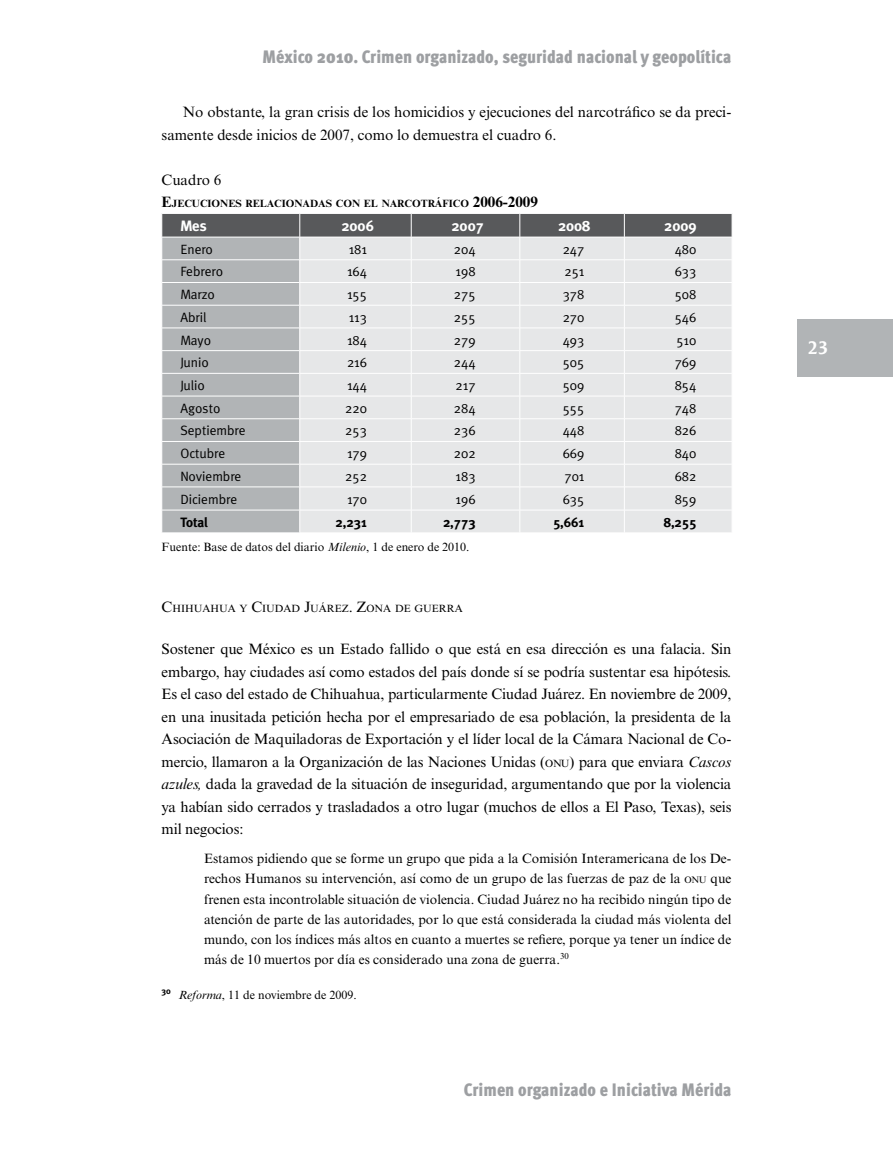
<style>
.page{position:relative;width:893px;height:1149px;background:#fff}
.page>*{position:absolute;margin:0;border:0;box-sizing:border-box;transform-origin:0 0}
.t1{font:900 18px "Meta Cond";color:#9d9fa2}
.t2{font:700 18px "Angie";color:#fff}
.t3{font:15px/22.5px "Times New Roman MT Std";color:#000}
.t4{font:700 15px "Meta";color:#fff}
.t5{font:13.5px/20.2px "Times New Roman MT Std";color:#000;text-align:justify}
.t6{font:13.5px "Meta";color:#000}
.t7{font:700 13.5px "Meta";color:#000}
.t8{font:12px "Times New Roman MT Std";color:#000}
.t9{font:700 10.5px "Times New Roman MT Std";color:#000}
.t10{font:10.5px "Times New Roman MT Std";color:#000}
.s1{font-size:15px}
.s2{font-style:italic}
.s3{font-size:10.5px}
.s4{font-style:inherit}
.s5{font-size:9.45px}
</style>
<div class="page">
<div style="left:797px;top:320px;width:96px;height:57px;background:#b1b4b6"></div>
<svg style="left:162px;top:213px;width:570px;height:319px;background:#d1d2d3"></svg>
<p class="t1" style="left:263px;top:46px;width:470px">México 2010. Crimen organizado, seguridad nacional y geopolítica</p>
<p class="t3" style="left:162px;top:101px;width:571px;text-indent:21px">No obstante, la gran crisis de los homicidios y ejecuciones del narcotráfico se da preci&shy;samente desde inicios de 2007, como lo demuestra el cuadro 6.</p>
<p class="t3" style="left:162px;top:168px;width:61px">Cuadro 6</p>
<p class="t9" style="left:162px;top:197px;width:378px"><span class="s1">E</span>JECUCIONES RELACIONADAS CON EL NARCOTRÁFICO <span class="s1">2006-2009</span></p>
<p class="t4" style="left:181px;top:217px;width:28px">Mes</p>
<p class="t4" style="left:342px;top:217px;width:34px">2006</p>
<p class="t4" style="left:452px;top:217px;width:34px">2007</p>
<p class="t4" style="left:558px;top:217px;width:34px">2008</p>
<p class="t4" style="left:664px;top:217px;width:34px">2009</p>
<p class="t6" style="left:181px;top:241px;width:34px">Enero</p>
<p class="t6" style="left:349px;top:241px;width:20px">181</p>
<p class="t6" style="left:454px;top:241px;width:23px">204</p>
<p class="t6" style="left:563px;top:241px;width:23px">247</p>
<p class="t6" style="left:675px;top:241px;width:23px">480</p>
<p class="t6" style="left:181px;top:264px;width:44px">Febrero</p>
<p class="t6" style="left:347px;top:264px;width:21px">164</p>
<p class="t6" style="left:456px;top:264px;width:21px">198</p>
<p class="t6" style="left:564px;top:264px;width:21px">251</p>
<p class="t6" style="left:675px;top:264px;width:23px">633</p>
<p class="t6" style="left:181px;top:286px;width:36px">Marzo</p>
<p class="t6" style="left:347px;top:286px;width:21px">155</p>
<p class="t6" style="left:454px;top:286px;width:23px">275</p>
<p class="t6" style="left:563px;top:286px;width:23px">378</p>
<p class="t6" style="left:675px;top:286px;width:23px">508</p>
<p class="t6" style="left:181px;top:309px;width:28px">Abril</p>
<p class="t6" style="left:349px;top:309px;width:20px">113</p>
<p class="t6" style="left:454px;top:309px;width:23px">255</p>
<p class="t6" style="left:563px;top:309px;width:23px">270</p>
<p class="t6" style="left:675px;top:309px;width:23px">546</p>
<p class="t6" style="left:181px;top:332px;width:32px">Mayo</p>
<p class="t6" style="left:347px;top:332px;width:21px">184</p>
<p class="t6" style="left:454px;top:332px;width:23px">279</p>
<p class="t6" style="left:563px;top:332px;width:23px">493</p>
<p class="t6" style="left:676px;top:332px;width:21px">510</p>
<p class="t6" style="left:181px;top:355px;width:30px">Junio</p>
<p class="t6" style="left:347px;top:355px;width:21px">216</p>
<p class="t6" style="left:454px;top:355px;width:23px">244</p>
<p class="t6" style="left:563px;top:355px;width:23px">505</p>
<p class="t6" style="left:675px;top:355px;width:23px">769</p>
<p class="t6" style="left:181px;top:377px;width:26px">Julio</p>
<p class="t6" style="left:347px;top:377px;width:21px">144</p>
<p class="t6" style="left:456px;top:377px;width:21px">217</p>
<p class="t6" style="left:563px;top:377px;width:23px">509</p>
<p class="t6" style="left:675px;top:377px;width:23px">854</p>
<p class="t6" style="left:181px;top:400px;width:41px">Agosto</p>
<p class="t6" style="left:345px;top:400px;width:23px">220</p>
<p class="t6" style="left:454px;top:400px;width:23px">284</p>
<p class="t6" style="left:563px;top:400px;width:23px">555</p>
<p class="t6" style="left:675px;top:400px;width:23px">748</p>
<p class="t6" style="left:181px;top:423px;width:67px">Septiembre</p>
<p class="t6" style="left:345px;top:423px;width:23px">253</p>
<p class="t6" style="left:454px;top:423px;width:23px">236</p>
<p class="t6" style="left:563px;top:423px;width:23px">448</p>
<p class="t6" style="left:675px;top:423px;width:23px">826</p>
<p class="t6" style="left:181px;top:445px;width:46px">Octubre</p>
<p class="t6" style="left:347px;top:445px;width:21px">179</p>
<p class="t6" style="left:454px;top:445px;width:23px">202</p>
<p class="t6" style="left:563px;top:445px;width:23px">669</p>
<p class="t6" style="left:675px;top:445px;width:23px">840</p>
<p class="t6" style="left:181px;top:468px;width:62px">Noviembre</p>
<p class="t6" style="left:345px;top:468px;width:23px">252</p>
<p class="t6" style="left:456px;top:468px;width:21px">183</p>
<p class="t6" style="left:564px;top:468px;width:21px">701</p>
<p class="t6" style="left:675px;top:468px;width:23px">682</p>
<p class="t6" style="left:181px;top:491px;width:58px">Diciembre</p>
<p class="t6" style="left:347px;top:491px;width:21px">170</p>
<p class="t6" style="left:456px;top:491px;width:21px">196</p>
<p class="t6" style="left:563px;top:491px;width:23px">635</p>
<p class="t6" style="left:675px;top:491px;width:23px">859</p>
<p class="t7" style="left:181px;top:514px;width:29px">Total</p>
<p class="t7" style="left:336px;top:514px;width:33px">2,231</p>
<p class="t7" style="left:443px;top:514px;width:34px">2,773</p>
<p class="t7" style="left:553px;top:514px;width:33px">5,661</p>
<p class="t7" style="left:664px;top:514px;width:34px">8,255</p>
<p class="t8" style="left:162px;top:539px;width:309px">Fuente: Base de datos del diario <span class="s2">Milenio</span>, 1 de enero de 2010.</p>
<p class="t10" style="left:162px;top:602px;width:303px"><span class="s1">C</span>HIHUAHUA Y <span class="s1">C</span>IUDAD <span class="s1">J</span>UÁREZ<span class="s1">. Z</span>ONA DE GUERRA</p>
<p class="t3" style="left:162px;top:637px;width:571px;text-align:justify">Sostener que México es un Estado fallido o que está en esa dirección es una falacia. Sin embargo, hay ciudades así como estados del país donde sí se podría sustentar esa hipótesis.<br>Es el caso del estado de Chihuahua, particularmente Ciudad Juárez. En noviembre de 2009, en una inusitada petición hecha por el empresariado de esa población, la presidenta de la Asociación de Maquiladoras de Exportación y el líder local de la Cámara Nacional de Co&shy;mercio, llamaron a la Organización de las Naciones Unidas (<span class="s3">ONU</span><span class="s4">)</span> para que enviara <span class="s2">Cascos azules,</span> dada la gravedad de la situación de inseguridad, argumentando que por la violencia ya habían sido cerrados y trasladados a otro lugar (muchos de ellos a El Paso, Texas), seis mil negocios:</p>
<p class="t5" style="left:204px;top:848px;width:529px">Estamos pidiendo que se forme un grupo que pida a la Comisión Interamericana de los De&shy;rechos Humanos su intervención, así como de un grupo de las fuerzas de paz de la <span class="s5">ONU</span> que frenen esta incontrolable situación de violencia. Ciudad Juárez no ha recibido ningún tipo de atención de parte de las autoridades, por lo que está considerada la ciudad más violenta del mundo, con los índices más altos en cuanto a muertes se refiere, porque ya tener un índice de más de 10 muertos por día es considerado una zona de guerra.<sup>30</sup></p>
<p class="t8" style="left:162px;top:987px;width:197px"><sup>30</sup> <span class="s2">Reforma</span>, 11 de noviembre de 2009.</p>
<p class="t1" style="left:464px;top:1078px;width:269px">Crimen organizado e Iniciativa Mérida</p>
<p class="t2" style="left:808px;top:338px;width:22px">23</p>
</div>
